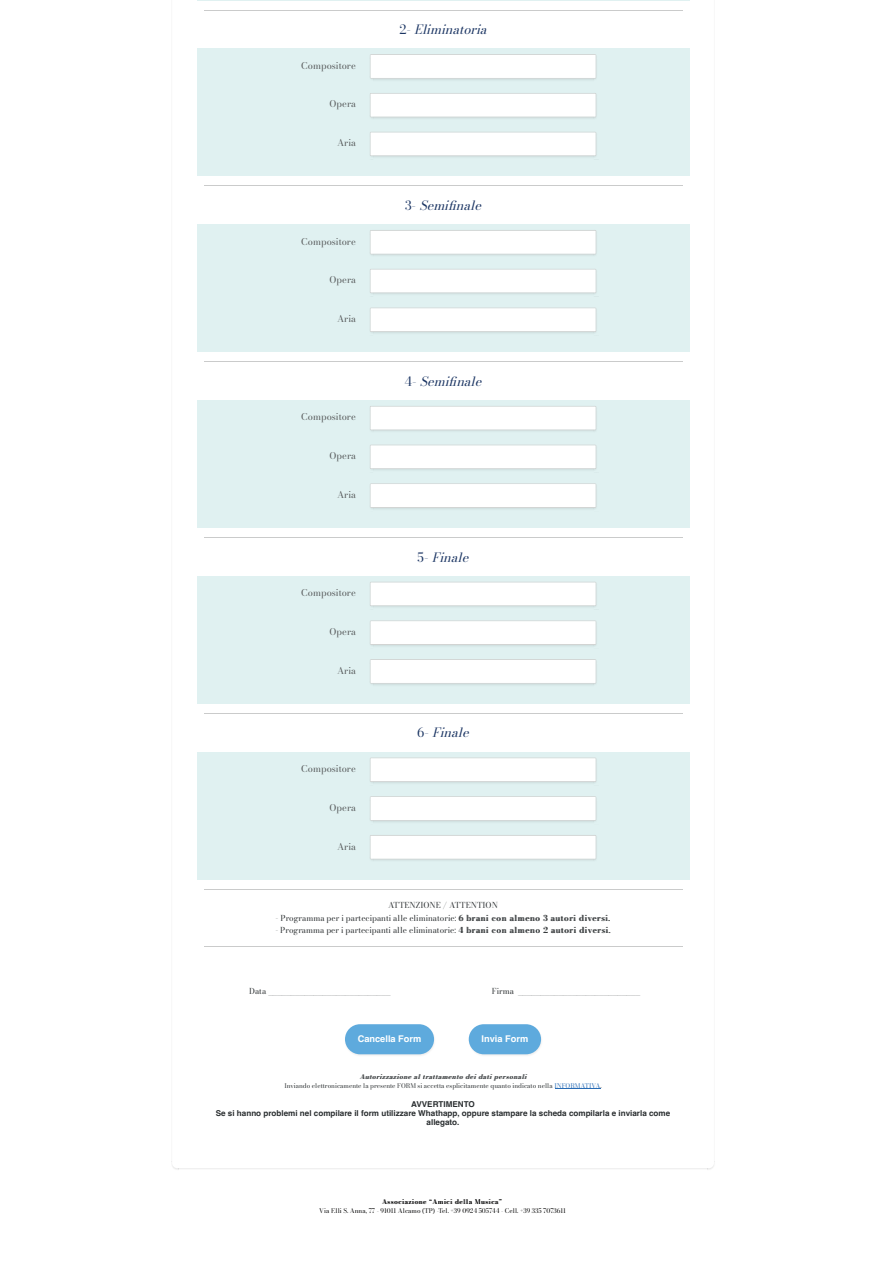
<style>
.page{position:relative;width:893px;height:1263px;background:#fff}
.page>*{position:absolute;margin:0;border:0;box-sizing:border-box;transform-origin:0 0}
.t1{font:italic 12.75px "Bodoni Moda 11 pt";color:#1b3563}
.t2{font:9.3px "Bodoni Moda 11 pt";color:#56595a}
.t3{font:700 9.3px "Helvetica";color:#fff}
.t4{font:8.1px "Bodoni Moda 11 pt";color:#292d2f}
.t5{font:700 8.1px/9.3px "Helvetica";color:#292d2f;text-align:center}
.t6{font:6.3px/9.3px "Bodoni Moda 11 pt";color:#292d2f;text-align:center}
.t7{font:6.3px/9.3px "Bodoni Moda 11 pt";color:#000001;text-align:center}
.s1{font-style:normal}
.s2{font-style:italic}
.s3{color:#276bb5}
</style>
<div class="page">
<hr style="left:197px;top:0;width:492px;height:1px;background:#e0f1f1">
<div style="left:197px;top:48px;width:492px;height:128px;background:#e0f1f1"></div>
<div style="left:197px;top:224px;width:492px;height:128px;background:#e0f1f1"></div>
<div style="left:197px;top:400px;width:492px;height:128px;background:#e0f1f1"></div>
<div style="left:197px;top:576px;width:492px;height:128px;background:#e0f1f1"></div>
<div style="left:197px;top:752px;width:492px;height:128px;background:#e0f1f1"></div>
<svg style="left:370px;top:54px;width:227px;height:26px;background:#f9fafa"></svg>
<svg style="left:370px;top:93px;width:227px;height:26px;background:#f9fafa"></svg>
<svg style="left:370px;top:132px;width:227px;height:25px;background:#fafbfb"></svg>
<svg style="left:370px;top:230px;width:227px;height:26px;background:#f9fafa"></svg>
<svg style="left:370px;top:269px;width:227px;height:25px;background:#fafbfb"></svg>
<svg style="left:370px;top:307px;width:227px;height:26px;background:#f9fafa"></svg>
<svg style="left:370px;top:406px;width:227px;height:25px;background:#fafbfb"></svg>
<svg style="left:370px;top:444px;width:227px;height:26px;background:#f9fafa"></svg>
<svg style="left:370px;top:483px;width:227px;height:26px;background:#f9fafa"></svg>
<svg style="left:370px;top:582px;width:227px;height:25px;background:#fafbfb"></svg>
<svg style="left:370px;top:620px;width:227px;height:26px;background:#f9fafa"></svg>
<svg style="left:370px;top:659px;width:227px;height:26px;background:#f9fafa"></svg>
<svg style="left:370px;top:757px;width:227px;height:26px;background:#f9fafa"></svg>
<svg style="left:370px;top:796px;width:227px;height:26px;background:#f9fafa"></svg>
<svg style="left:370px;top:835px;width:227px;height:26px;background:#f9fafa"></svg>
<div style="left:343px;top:1023px;width:94px;height:35px;background:#000001;opacity:.08"></div>
<div style="left:345px;top:1024px;width:89px;height:30px;background:#5eaadd;border-radius:15px"></div>
<div style="left:467px;top:1023px;width:77px;height:35px;background:#000001;opacity:.08"></div>
<div style="left:469px;top:1024px;width:72px;height:30px;background:#5eaadd;border-radius:15px"></div>
<hr style="left:555px;top:1088px;width:46px;height:1px;background:#276bb5">
<hr style="left:204px;top:10px;width:478px;height:1px;background:#292d2f">
<hr style="left:204px;top:186px;width:478px;height:1px;background:#292d2f">
<hr style="left:204px;top:361px;width:478px;height:1px;background:#292d2f">
<hr style="left:204px;top:537px;width:478px;height:1px;background:#292d2f">
<hr style="left:204px;top:713px;width:478px;height:1px;background:#292d2f">
<hr style="left:204px;top:889px;width:478px;height:1px;background:#292d2f">
<hr style="left:204px;top:946px;width:478px;height:1px;background:#292d2f">
<p class="t2" style="left:301px;top:59px;width:56px">Compositore</p>
<p class="t2" style="left:330px;top:98px;width:28px">Opera</p>
<p class="t2" style="left:337px;top:137px;width:20px">Aria</p>
<p class="t2" style="left:301px;top:235px;width:56px">Compositore</p>
<p class="t2" style="left:330px;top:274px;width:28px">Opera</p>
<p class="t2" style="left:337px;top:313px;width:20px">Aria</p>
<p class="t2" style="left:301px;top:411px;width:56px">Compositore</p>
<p class="t2" style="left:330px;top:450px;width:28px">Opera</p>
<p class="t2" style="left:337px;top:488px;width:20px">Aria</p>
<p class="t2" style="left:301px;top:587px;width:56px">Compositore</p>
<p class="t2" style="left:330px;top:625px;width:28px">Opera</p>
<p class="t2" style="left:337px;top:664px;width:20px">Aria</p>
<p class="t2" style="left:301px;top:762px;width:56px">Compositore</p>
<p class="t2" style="left:330px;top:801px;width:28px">Opera</p>
<p class="t2" style="left:337px;top:840px;width:20px">Aria</p>
<h1 class="t1" style="left:399px;top:21px;width:93px"><span class="s1">2 -</span> Eliminatoria</h1>
<h1 class="t1" style="left:405px;top:197px;width:82px"><span class="s1">3 -</span> Semifinale</h1>
<h1 class="t1" style="left:404px;top:373px;width:83px"><span class="s1">4 -</span> Semifinale</h1>
<h1 class="t1" style="left:418px;top:548px;width:56px"><span class="s1">5 -</span> Finale</h1>
<h1 class="t1" style="left:417px;top:724px;width:57px"><span class="s1">6 -</span> Finale</h1>
<p class="t4" style="left:388px;top:900px;width:111px">ATTENZIONE / ATTENTION</p>
<p class="t4" style="left:276px;top:912px;width:336px">- Programma per i partecipanti alle eliminatorie: 6 brani con almeno 3 autori diversi.</p>
<p class="t4" style="left:275px;top:925px;width:337px">- Programma per i partecipanti alle eliminatorie: 4 brani con almeno 2 autori diversi.</p>
<p class="t4" style="left:249px;top:986px;width:143px">Data ___________________________</p>
<p class="t4" style="left:492px;top:986px;width:150px">Firma!!___________________________</p>
<p class="t3" style="left:358px;top:1033px;width:65px">Cancella Form</p>
<p class="t3" style="left:482px;top:1033px;width:48px">Invia Form</p>
<p class="t6" style="left:284px;top:1071px;width:319px"><span class="s2">Autorizzazione al trattamento dei dati personali<br></span>Inviando elettronicamente la presente FORM si accetta esplicitamente quanto indicato nella <span class="s3">INFORMATIVA</span>.</p>
<p class="t5" style="left:216px;top:1100px;width:456px">AVVERTIMENTO<br>Se si hanno problemi nel compilare il form utilizzare Whathapp, oppure stampare la scheda compilarla e inviarla come allegato.</p>
<p class="t7" style="left:319px;top:1197px;width:248px">Associazione “Amici della Musica”<br>Via F.lli S. Anna, 77 - 91011 Alcamo (TP) -Tel. +39 0924 505744 - Cell. +39 335 7073611</p>
</div>
